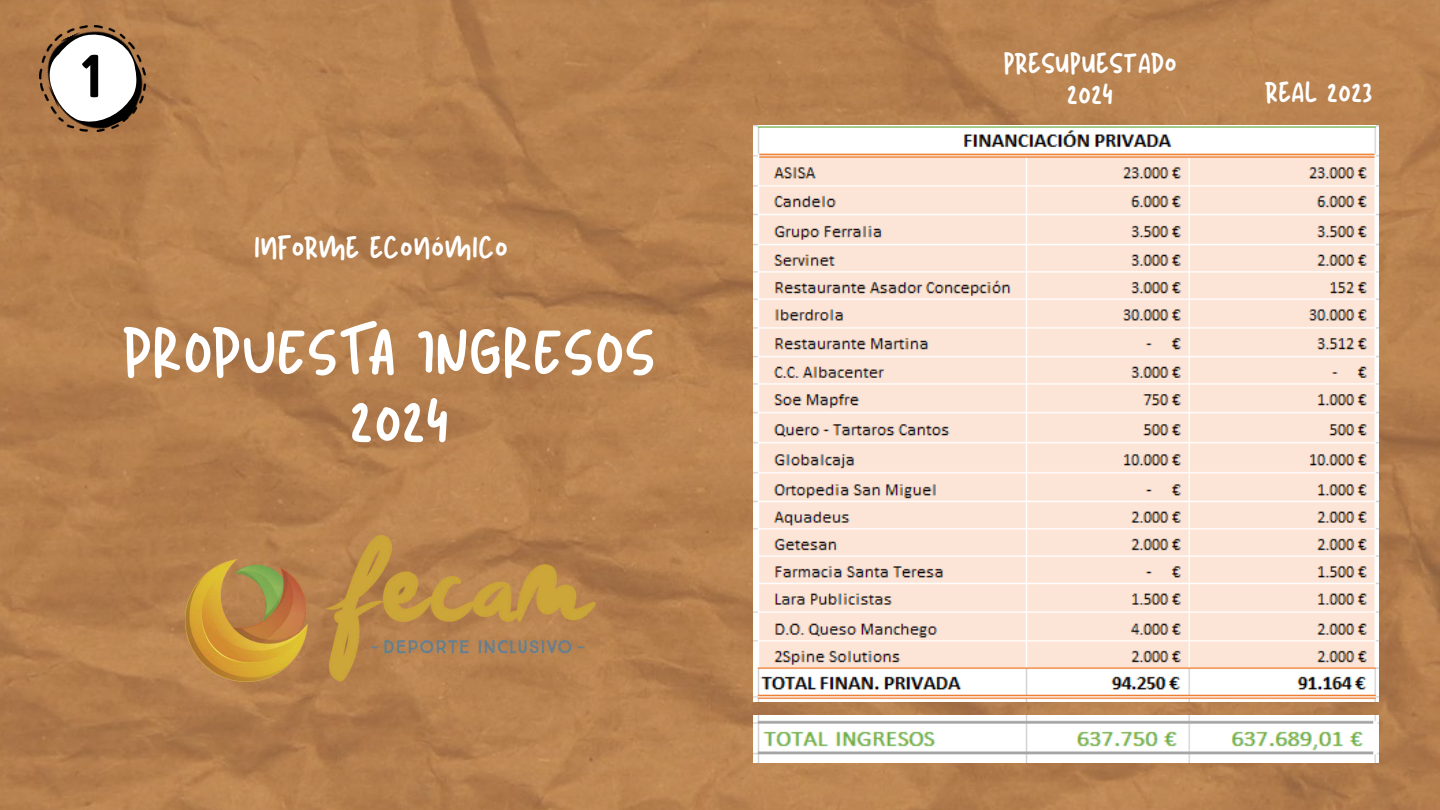
<style>
.page{position:relative;width:1440px;height:810px;background:#fff}
.page>*{position:absolute;margin:0;border:0;box-sizing:border-box;transform-origin:0 0}
.t1{font:65.6px "Dumondi Bo Co";color:#000}
.t2{font:60px/68.2px "New Sun Yandi Designs";letter-spacing:.06em;color:#fff;text-align:center}
.t3{font:30px "New Sun Yandi Designs";letter-spacing:.06em;color:#fff}
.t4{font:28px/31.5px "New Sun Yandi Designs";letter-spacing:.06em;color:#fff;text-align:center}
</style>
<div class="page">
<img style="left:0;top:0;width:1440px;height:810px">
<img style="left:33px;top:15px;width:123px;height:128px">
<svg style="left:48px;top:34px;width:89px;height:92px"></svg>
<img style="left:185px;top:536px;width:410px;height:145px">
<img style="left:753px;top:125px;width:626px;height:576px">
<img style="left:753px;top:716px;width:626px;height:46px">
<h1 class="t1" style="left:82px;top:36px;width:26px">1</h1>
<p class="t3" style="left:255px;top:233px;width:254px">INFORME ECONÓMICO</p>
<h2 class="t2" style="left:126px;top:323px;width:530px">PROPUESTA INGRESOS<br>2024</h2>
<p class="t4" style="left:1004px;top:49px;width:174px">PRESUPUESTADO<br>2024</p>
<p class="t4" style="left:1266px;top:78px;width:107px">REAL 2023</p>
</div>
